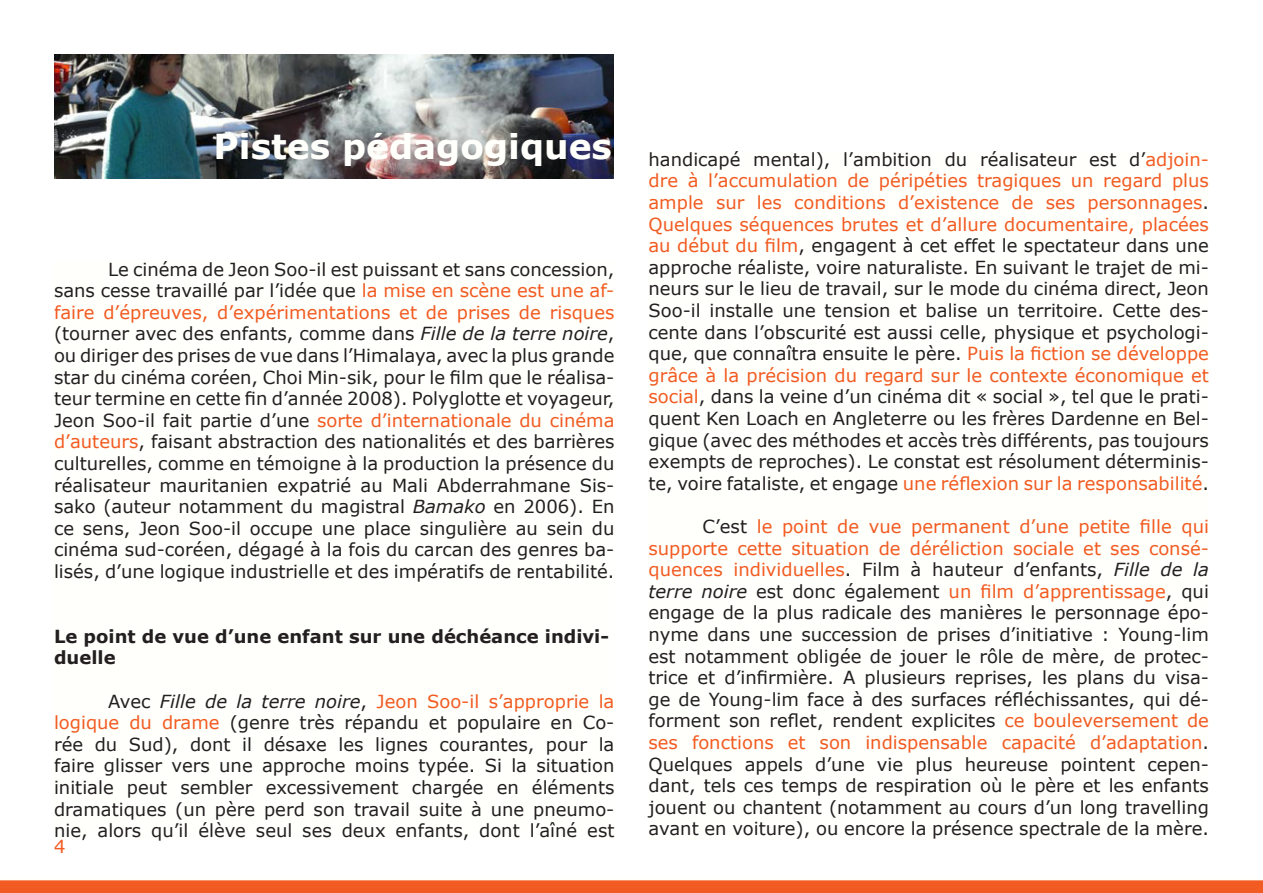
<style>
.page{position:relative;width:1263px;height:893px;background:#fff}
.page>*{position:absolute;margin:0;border:0;box-sizing:border-box;transform-origin:0 0}
.t1{font:700 34.5px "Verdana";color:#fffffc}
.t2{font:18px/21.6px "Verdana";color:#231f20;text-align:justify}
.t3{font:18px/21.6px "Verdana";color:#f25b21;text-align:justify}
.t4{font:700 18px/21.6px "Verdana";color:#231f20}
.s1{color:#f25b21}
.s2{font-style:italic}
.s3{color:#231f20}
</style>
<div class="page">
<svg style="left:0;top:880px;width:1263px;height:13px;background:#f25f27"></svg>
<img style="left:54px;top:54px;width:560px;height:125px">
<p class="t1" style="left:214px;top:124px;width:400px">Pistes pédagogiques</p>
<p class="t2" style="left:54px;top:259px;width:562px;text-indent:54px">Le cinéma de Jeon Soo-il est puissant et sans concession, sans cesse travaillé par l’idée que <span class="s1">la mise en scène est une af&shy;faire d’épreuves, d’expérimentations et de prises de risques </span>(tourner avec des enfants, comme dans <span class="s2">Fille de la terre noire</span>, ou diriger des prises de vue dans l’Himalaya, avec la plus grande star du cinéma coréen, Choi Min-sik, pour le film que le réalisa&shy;teur termine en cette fin d’année 2008). Polyglotte et voyageur, Jeon Soo-il fait partie d’une <span class="s1">sorte d’internationale du cinéma d’auteurs</span>, faisant abstraction des nationalités et des barrières culturelles, comme en témoigne à la production la présence du réalisateur mauritanien expatrié au Mali Abderrahmane Sis&shy;sako (auteur notamment du magistral <span class="s2">Bamako</span> en 2006). En ce sens, Jeon Soo-il occupe une place singulière au sein du cinéma sud-coréen, dégagé à la fois du carcan des genres ba&shy;lisés, d’une logique industrielle et des impératifs de rentabilité.</p>
<p class="t4" style="left:54px;top:626px;width:557px">Le point de vue d’une enfant sur une déchéance indivi&shy;duelle</p>
<p class="t2" style="left:54px;top:691px;width:562px;text-indent:54px">Avec <span class="s2">Fille de la terre noire</span>, <span class="s1">Jeon Soo-il s’approprie la logique du drame</span> (genre très répandu et populaire en Co&shy;rée du Sud), dont il désaxe les lignes courantes, pour la faire glisser vers une approche moins typée. Si la situation initiale peut sembler excessivement chargée en éléments dramatiques (un père perd son travail suite à une pneumo&shy;nie, alors qu’il élève seul ses deux enfants, dont l’aîné est</p>
<p class="t3" style="left:54px;top:836px;width:13px">4</p>
<p class="t3" style="left:648px;top:149px;width:562px"><span class="s3">handicapé mental), l’ambition du réalisateur est d’</span>adjoin&shy;dre à l’accumulation de péripéties tragiques un regard plus ample sur les conditions d’existence de ses personnages<span class="s3">.</span></p>
<p class="t2" style="left:648px;top:213px;width:562px"><span class="s1">Quelques séquences brutes et d’allure documentaire, placées au début du film</span>, engagent à cet effet le spectateur dans une approche réaliste, voire naturaliste. En suivant le trajet de mi&shy;neurs sur le lieu de travail, sur le mode du cinéma direct, Jeon Soo-il installe une tension et balise un territoire. Cette des&shy;cente dans l’obscurité est aussi celle, physique et psychologi&shy;que, que connaîtra ensuite le père. <span class="s1">Puis la fiction se développe grâce à la précision du regard sur le contexte économique et social</span>, dans la veine d’un cinéma dit « social », tel que le prati&shy;quent Ken Loach en Angleterre ou les frères Dardenne en Bel&shy;gique (avec des méthodes et accès très différents, pas toujours exempts de reproches). Le constat est résolument déterminis&shy;te, voire fataliste, et engage <span class="s1">une réflexion sur la responsabilité</span>.</p>
<p class="t2" style="left:648px;top:516px;width:562px;text-indent:54px">C’est <span class="s1">le point de vue permanent d’une petite fille qui supporte cette situation de déréliction sociale et ses consé&shy;quences individuelles</span>. Film à hauteur d’enfants, <span class="s2">Fille de la terre noire</span> est donc également <span class="s1">un film d’apprentissage</span>, qui engage de la plus radicale des manières le personnage épo&shy;nyme dans une succession de prises d’initiative : Young-lim est notamment obligée de jouer le rôle de mère, de protec&shy;trice et d’infirmière. A plusieurs reprises, les plans du visa&shy;ge de Young-lim face à des surfaces réfléchissantes, qui dé&shy;forment son reflet, rendent explicites <span class="s1">ce bouleversement de ses fonctions et son indispensable capacité d’adaptation</span>.<br>Quelques appels d’une vie plus heureuse pointent cepen&shy;dant, tels ces temps de respiration où le père et les enfants jouent ou chantent (notamment au cours d’un long travelling avant en voiture), ou encore la présence spectrale de la mère.</p>
</div>
